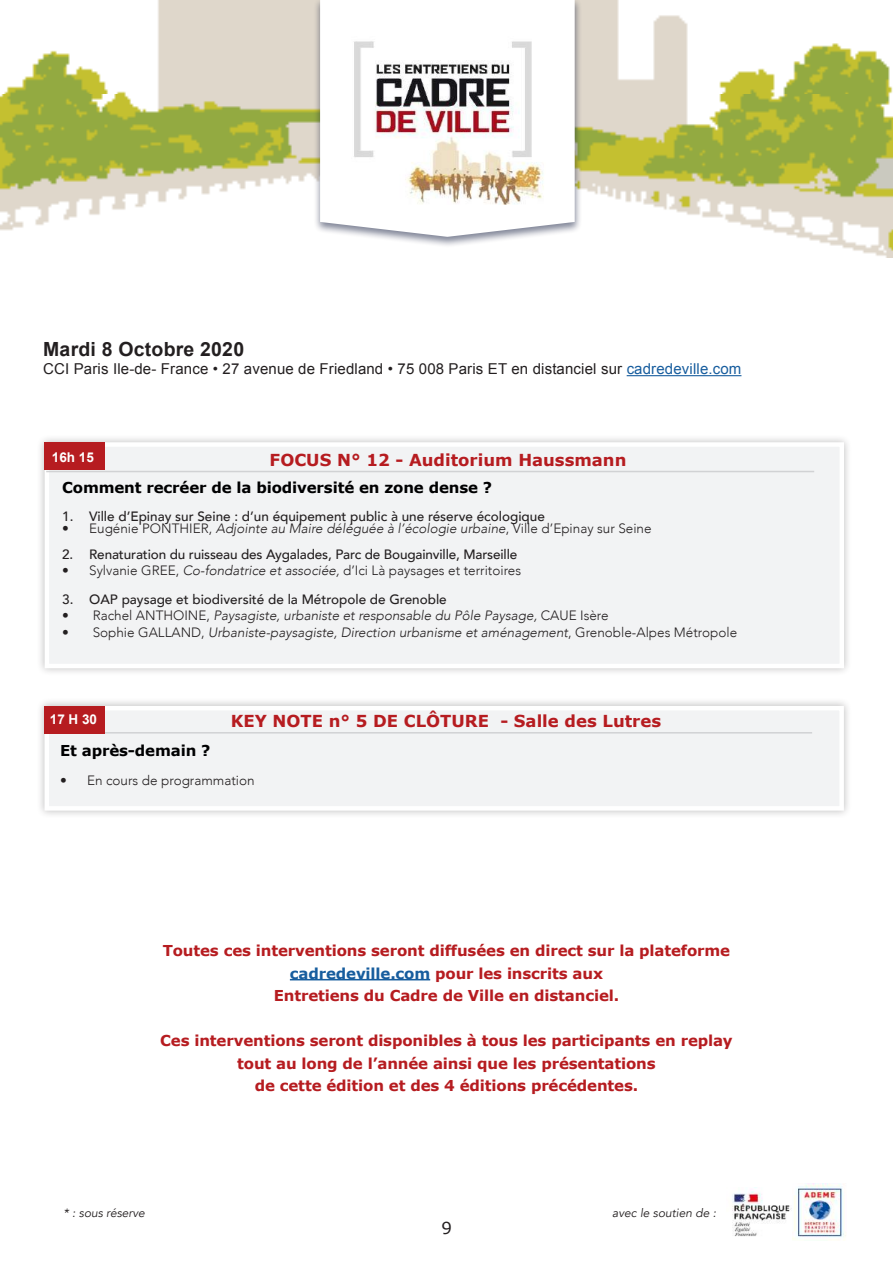
<style>
.page{position:relative;width:893px;height:1263px;background:#fff}
.page>*{position:absolute;margin:0;border:0;box-sizing:border-box;transform-origin:0 0}
.t1{font:700 19.5px "Arial";letter-spacing:.01em;color:#231f20}
.t2{font:700 16.5px "Verdana";color:#b61c20}
.t3{font:16.5px "Verdana";color:#231f20}
.t4{font:700 15px/22.5px "Verdana";letter-spacing:-.01em;color:#b61c20;text-align:center}
.t5{font:15px "Arial";letter-spacing:.01em;color:#231f20}
.t6{font:700 15px "Verdana";letter-spacing:-.01em;color:#000001}
.t7{font:italic 300 13.5px "Avenir";color:#231f20}
.t8{font:500 13.5px "Avenir";color:#231f20}
.t9{font:300 13.5px "Avenir";color:#231f20}
.t10{font:700 13.5px "Arial";color:#fff}
.t11{font:italic 12px "Avenir";color:#231f20}
.s1{color:#175d9e}
.s2{font-style:normal}
.s3{font-style:italic}
</style>
<div class="page">
<div style="left:36px;top:434px;width:816px;height:242px;background:#231f20;opacity:.3"></div>
<div style="left:45px;top:442px;width:799px;height:226px;background:#f2f3f4;border:4px solid #fff"></div>
<img style="left:0;top:1px;width:893px;height:256px">
<div style="left:313px;top:0;width:269px;height:248px;background:#000b2f;opacity:.5"></div>
<svg style="left:320px;top:0;width:255px;height:237px"></svg>
<img style="left:340px;top:30px;width:206px;height:175px">
<hr style="left:627px;top:375px;width:114px;height:1px;background:#175d9e">
<img style="left:732px;top:1187px;width:60px;height:50px">
<img style="left:792px;top:1183px;width:54px;height:57px">
<hr style="left:46px;top:471px;width:768px;height:1px;background:#d1d2d4">
<div style="left:36px;top:698px;width:816px;height:121px;background:#231f20;opacity:.3"></div>
<div style="left:45px;top:706px;width:799px;height:105px;background:#f2f3f4;border:4px solid #fff"></div>
<hr style="left:44px;top:732px;width:768px;height:1px;background:#d1d2d4">
<div style="left:45px;top:706px;width:60px;height:28px;background:#b61c20"></div>
<div style="left:44px;top:442px;width:60px;height:28px;background:#b61c20"></div>
<hr style="left:290px;top:979px;width:140px;height:1px;background:#175d9e">
<h1 class="t1" style="left:43px;top:336px;width:202px">Mardi 8 Octobre 2020</h1>
<p class="t5" style="left:43px;top:359px;width:700px">CCI Paris Ile-de- France • 27 avenue de Friedland • 75 008 Paris ET en distanciel sur <span class="s1">cadredeville.com</span></p>
<p class="t10" style="left:52px;top:448px;width:44px">16h 15</p>
<p class="t2" style="left:270px;top:448px;width:358px">FOCUS N° 12 - Auditorium Haussmann</p>
<p class="t6" style="left:62px;top:477px;width:432px">Comment recréer de la biodiversité en zone dense ?</p>
<p class="t8" style="left:62px;top:504px;width:484px">1. Ville d’Epinay sur Seine : d’un équipement public à une réserve écologique</p>
<p class="t7" style="left:62px;top:521px;width:591px"><span class="s2">• Eugénie PONTHIER,</span> Adjointe au Maire déléguée à l’écologie urbaine<span class="s2">, Ville d’Epinay sur Seine</span></p>
<p class="t8" style="left:62px;top:542px;width:457px">2. Renaturation du ruisseau des Aygalades, Parc de Bougainville, Marseille</p>
<p class="t9" style="left:62px;top:563px;width:460px">• Sylvanie GREE, <span class="s3">Co-fondatrice et associée,</span> d’Ici Là paysages et territoires</p>
<p class="t8" style="left:62px;top:587px;width:386px">3. OAP paysage et biodiversité de la Métropole de Grenoble</p>
<p class="t7" style="left:62px;top:608px;width:548px"><span class="s2">• Rachel ANTHOINE,</span> Paysagiste, urbaniste et responsable du Pôle Paysage, <span class="s2">CAUE Isère</span></p>
<p class="t7" style="left:62px;top:624px;width:677px"><span class="s2">• Sophie GALLAND,</span> Urbaniste-paysagiste, Direction urbanisme et aménagement<span class="s2">, Grenoble-Alpes Métropole</span></p>
<p class="t10" style="left:50px;top:710px;width:49px">17 H 30</p>
<p class="t2" style="left:231px;top:709px;width:432px">KEY NOTE n° 5 DE CLÔTURE - Salle des Lutres</p>
<p class="t6" style="left:60px;top:739px;width:152px">Et après-demain ?</p>
<p class="t9" style="left:60px;top:772px;width:196px">• En cours de programmation</p>
<p class="t4" style="left:163px;top:939px;width:569px">Toutes ces interventions seront diffusées en direct sur la plateforme <span class="s1">cadredeville.com</span> pour les inscrits aux<br>Entretiens du Cadre de Ville en distanciel.</p>
<p class="t4" style="left:160px;top:1029px;width:574px">Ces interventions seront disponibles à tous les participants en replay tout au long de l’année ainsi que les présentations<br>de cette édition et des 4 éditions précédentes.</p>
<p class="t11" style="left:64px;top:1205px;width:83px">* : sous réserve</p>
<p class="t11" style="left:612px;top:1205px;width:105px">avec le soutien de :</p>
<p class="t3" style="left:441px;top:1217px;width:12px">9</p>
</div>
